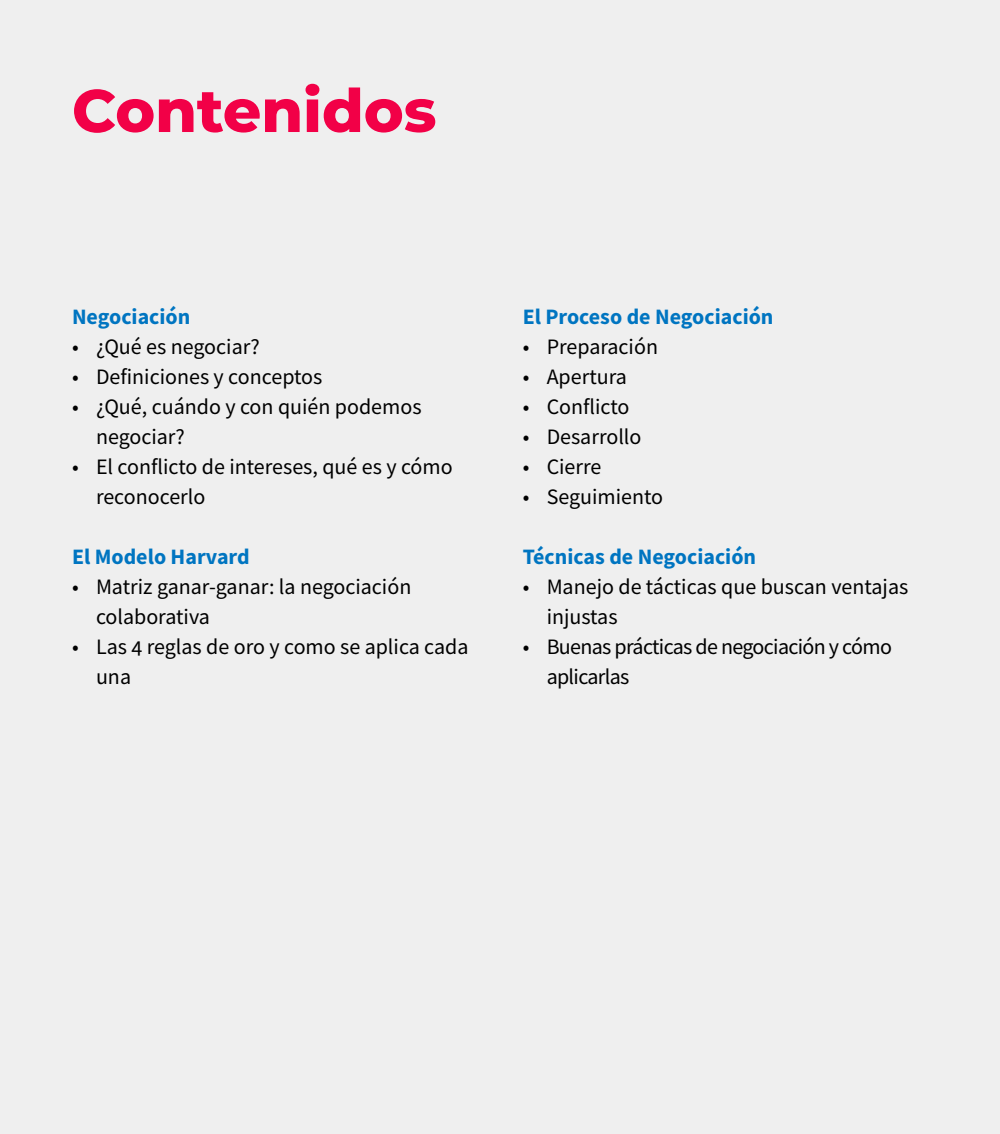
<style>
.page{position:relative;width:1000px;height:1134px;background:#efefef}
.page>*{position:absolute;margin:0;border:0;box-sizing:border-box;transform-origin:0 0}
.t1{font:800 60px "Montserrat";color:#f20047}
.t2{font:22px/30px "Source Sans Pro";color:#000}
.t3{font:700 22px "Source Sans Pro";color:#0075c1}
.t4{font:22px/30px "Source Sans Pro";letter-spacing:-.03em;color:#000}
</style>
<div class="page">
<h1 class="t1" style="left:72px;top:67px;width:366px">Contenidos</h1>
<p class="t3" style="left:72px;top:302px;width:120px">Negociación</p>
<p class="t2" style="left:72px;top:332px;width:189px">• ¿Qué es negociar?</p>
<p class="t2" style="left:72px;top:362px;width:252px">• Definiciones y conceptos</p>
<p class="t2" style="left:96px;top:392px;width:327px;text-indent:-24px">• ¿Qué, cuándo y con quién podemos negociar?</p>
<p class="t2" style="left:96px;top:452px;width:358px;text-indent:-24px">• El conflicto de intereses, qué es y cómo reconocerlo</p>
<p class="t3" style="left:72px;top:542px;width:179px">El Modelo Harvard</p>
<p class="t2" style="left:96px;top:572px;width:317px;text-indent:-24px">• Matriz ganar-ganar: la negociación colaborativa</p>
<p class="t2" style="left:96px;top:632px;width:374px;text-indent:-24px">• Las 4 reglas de oro y como se aplica cada una</p>
<p class="t3" style="left:523px;top:302px;width:252px">El Proceso de Negociación</p>
<p class="t2" style="left:523px;top:332px;width:137px">• Preparación</p>
<p class="t2" style="left:523px;top:362px;width:106px">• Apertura</p>
<p class="t2" style="left:523px;top:392px;width:108px">• Conflicto</p>
<p class="t2" style="left:523px;top:422px;width:120px">• Desarrollo</p>
<p class="t2" style="left:523px;top:452px;width:80px">• Cierre</p>
<p class="t2" style="left:523px;top:482px;width:142px">• Seguimiento</p>
<p class="t3" style="left:523px;top:542px;width:235px">Técnicas de Negociación</p>
<p class="t2" style="left:547px;top:572px;width:363px;text-indent:-24px">• Manejo de tácticas que buscan ventajas injustas</p>
<p class="t4" style="left:547px;top:632px;width:347px;text-indent:-24px">• Buenas prácticas de negociación y cómo aplicarlas</p>
</div>
